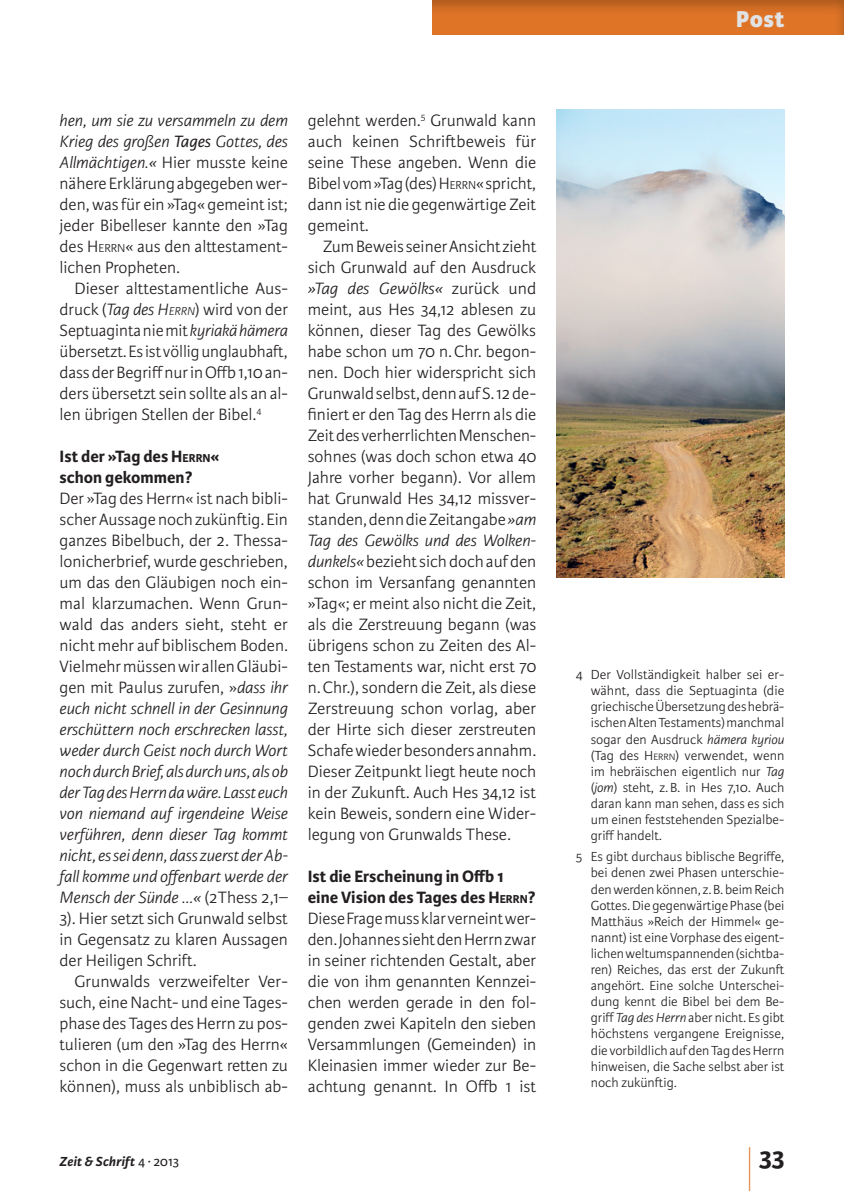
<style>
.page{position:relative;width:844px;height:1191px;background:#fff}
.page>*{position:absolute;margin:0;border:0;box-sizing:border-box;transform-origin:0 0}
.t1{font:300 59.5px "Karmina Sans Basic";color:#df7427;scale:.29 1}
.t2{font:700 28px "Karmina Sans Basic";color:#231f20}
.Balkentext_rechts{font:800 24.5px "Karmina Sans Basic";color:#e1e2e4}
.Fließtext{font:300 17.5px/21px "Karmina Sans Basic";color:#231f20;text-align:justify}
.Fließtext_nach_Titel{font:300 17.5px/21px "Karmina Sans Basic";color:#231f20;text-align:justify}
.Zwischenüberschrift{font:700 17.5px/21px "Karmina Sans Basic";color:#231f20}
.Randnote_rechts_1-9{font:300 14px/16.1px "Karmina Sans Basic";color:#231f20;text-align:justify}
.t3{font:italic 700 14px "Karmina Sans Basic";letter-spacing:.015em;color:#231f20}
.s1{font-style:italic}
.s2{font-weight:400;font-style:italic}
.s3{font-style:inherit}
.s4{font-size:12.25px}
.s5{font-style:italic;font-size:12.25px}
.s6{font-size:9.8px}
.s7{font-weight:400;font-style:normal}
</style>
<div class="page">
<div style="left:430px;top:0;width:413px;height:35px;background:#231f20;opacity:.3"></div>
<img style="left:556px;top:109px;width:228px;height:469px">
<p class="Fließtext" style="left:60px;top:110px;width:230px"><span class="s1">hen, um sie zu versammeln zu dem Krieg des großen</span> <span class="s2">Tages</span> <span class="s1">Gottes, des Allmächtigen.«</span> Hier musste keine nähere Erklärung abgegeben wer&shy;den, was für ein »Tag« gemeint ist; jeder Bibelleser kannte den »Tag des <span class="s3">H</span><span class="s4">ERRN</span><span class="s3">«</span> aus den alttestament&shy;lichen Propheten.</p>
<p class="Fließtext" style="left:60px;top:278px;width:230px;text-indent:15px">Dieser alttestamentliche Aus&shy;druck (<span class="s1">Tag des</span> <span class="s1">H</span><span class="s5">ERRN</span><span class="s3">)</span> wird von der Septuaginta nie mit <span class="s1">kyriakä hämera </span>übersetzt. Es ist völlig unglaubhaft, dass der Begriff nur in Offb 1,10 an&shy;ders übersetzt sein sollte als an al&shy;len übrigen Stellen der Bibel.<sup>4</sup></p>
<p class="Zwischenüberschrift" style="left:60px;top:446px;width:161px">Ist der »Tag des <span class="s3">H</span><span class="s4">ERRN</span><span class="s3">« </span>schon gekommen?</p>
<p class="Fließtext_nach_Titel" style="left:60px;top:488px;width:230px">Der »Tag des Herrn« ist nach bibli&shy;scher Aussage noch zukünftig. Ein ganzes Bibelbuch, der 2. Thessa&shy;lonicherbrief, wurde geschrieben, um das den Gläubigen noch ein&shy;mal klarzumachen. Wenn Grun&shy;wald das anders sieht, steht er nicht mehr auf biblischem Boden.<br>Vielmehr müssen wir allen Gläubi&shy;gen mit Paulus zurufen, »<span class="s1">dass ihr euch nicht schnell in der Gesinnung erschüttern noch erschrecken lasst, weder durch Geist noch durch Wort noch durch Brief, als durch uns, als ob der Tag des Herrn da wäre. Lasst euch von niemand auf irgendeine Weise verführen, denn dieser Tag kommt nicht, es sei denn, dass zuerst der Ab&shy;fall komme und offenbart werde der Mensch der Sünde …«</span> (2Thess 2,1– 3). Hier setzt sich Grunwald selbst in Gegensatz zu klaren Aussagen der Heiligen Schrift.</p>
<p class="Fließtext" style="left:60px;top:971px;width:230px;text-indent:15px">Grunwalds verzweifelter Ver&shy;such, eine Nacht- und eine Tages&shy;phase des Tages des Herrn zu pos&shy;tulieren (um den »Tag des Herrn« schon in die Gegenwart retten zu können), muss als unbiblisch ab-</p>
<p class="Fließtext" style="left:308px;top:110px;width:230px">gelehnt werden.<sup>5</sup> Grunwald kann auch keinen Schriftbeweis für seine These angeben. Wenn die Bibel vom »Tag (des) <span class="s3">H</span><span class="s4">ERRN</span>« spricht, dann ist nie die gegenwärtige Zeit gemeint.</p>
<p class="Fließtext" style="left:308px;top:236px;width:230px;text-indent:15px">Zum Beweis seiner Ansicht zieht sich Grunwald auf den Ausdruck <span class="s1">»Tag des Gewölks«</span> zurück und meint, aus Hes 34,12 ablesen zu können, dieser Tag des Gewölks habe schon um 70 n.Chr. begon&shy;nen. Doch hier widerspricht sich Grunwald selbst, denn auf S. 12 de&shy;finiert er den Tag des Herrn als die Zeit des verherrlichten Menschen&shy;sohnes (was doch schon etwa 40<br>Jahre vorher begann). Vor allem hat Grunwald Hes 34,12 missver&shy;standen, denn die Zeitangabe <span class="s1">»am Tag des Gewölks und des Wolken&shy;dunkels«</span> bezieht sich doch auf den schon im Versanfang genannten »Tag«; er meint also nicht die Zeit, als die Zerstreuung begann (was übrigens schon zu Zeiten des Al&shy;ten Testaments war, nicht erst 70 n.Chr.), sondern die Zeit, als diese Zerstreuung schon vorlag, aber der Hirte sich dieser zerstreuten Schafe wieder besonders annahm.<br>Dieser Zeitpunkt liegt heute noch in der Zukunft. Auch Hes 34,12 ist kein Beweis, sondern eine Wider&shy;legung von Grunwalds These.</p>
<p class="Zwischenüberschrift" style="left:308px;top:866px;width:229px">Ist die Erscheinung in Offb 1 eine Vision des Tages des <span class="s3">H</span><span class="s4">ERRN</span>?</p>
<p class="Fließtext_nach_Titel" style="left:308px;top:908px;width:230px">Diese Frage muss klar verneint wer&shy;den. Johannes sieht den Herrn zwar in seiner richtenden Gestalt, aber die von ihm genannten Kennzei&shy;chen werden gerade in den fol&shy;genden zwei Kapiteln den sieben Versammlungen (Gemeinden) in Kleinasien immer wieder zur Be&shy;achtung genannt. In Offb 1 ist</p>
<p class="Balkentext_rechts" style="left:735px;top:4px;width:50px">Post</p>
<p class="Randnote_rechts_1-9" style="left:590px;top:667px;width:195px;text-indent:-15px">4 Der Vollständigkeit halber sei er&shy;wähnt, dass die Septuaginta (die griechische Übersetzung des hebrä&shy;ischen Alten Testaments) manchmal sogar den Ausdruck <span class="s1">hämera kyriou </span>(Tag des <span class="s3">H</span><span class="s6">ERRN</span>) verwendet, wenn im hebräischen eigentlich nur <span class="s1">Tag </span>(<span class="s1">jom</span>) steht, z.B. in Hes 7,10. Auch daran kann man sehen, dass es sich um einen feststehenden Spezialbe&shy;griff handelt.</p>
<p class="Randnote_rechts_1-9" style="left:590px;top:849px;width:195px;text-indent:-15px">5 Es gibt durchaus biblische Begriffe, bei denen zwei Phasen unterschie&shy;den werden können, z.B. beim Reich Gottes. Die gegenwärtige Phase (bei Matthäus »Reich der Himmel« ge&shy;nannt) ist eine Vorphase des eigent&shy;lichen weltumspannenden (sichtba&shy;ren) Reiches, das erst der Zukunft angehört. Eine solche Unterschei&shy;dung kennt die Bibel bei dem Be&shy;griff <span class="s1">Tag des Herrn</span> aber nicht. Es gibt höchstens vergangene Ereignisse, die vorbildlich auf den Tag des Herrn hinweisen, die Sache selbst aber ist noch zukünftig.</p>
<h1 class="t1" style="left:747px;top:1140px;width:17px">|</h1>
<p class="t3" style="left:60px;top:1153px;width:121px">Zeit &amp; Schrift <span class="s7">4 ∙ 2013</span></p>
<h2 class="t2" style="left:758px;top:1141px;width:27px">33</h2>
</div>
